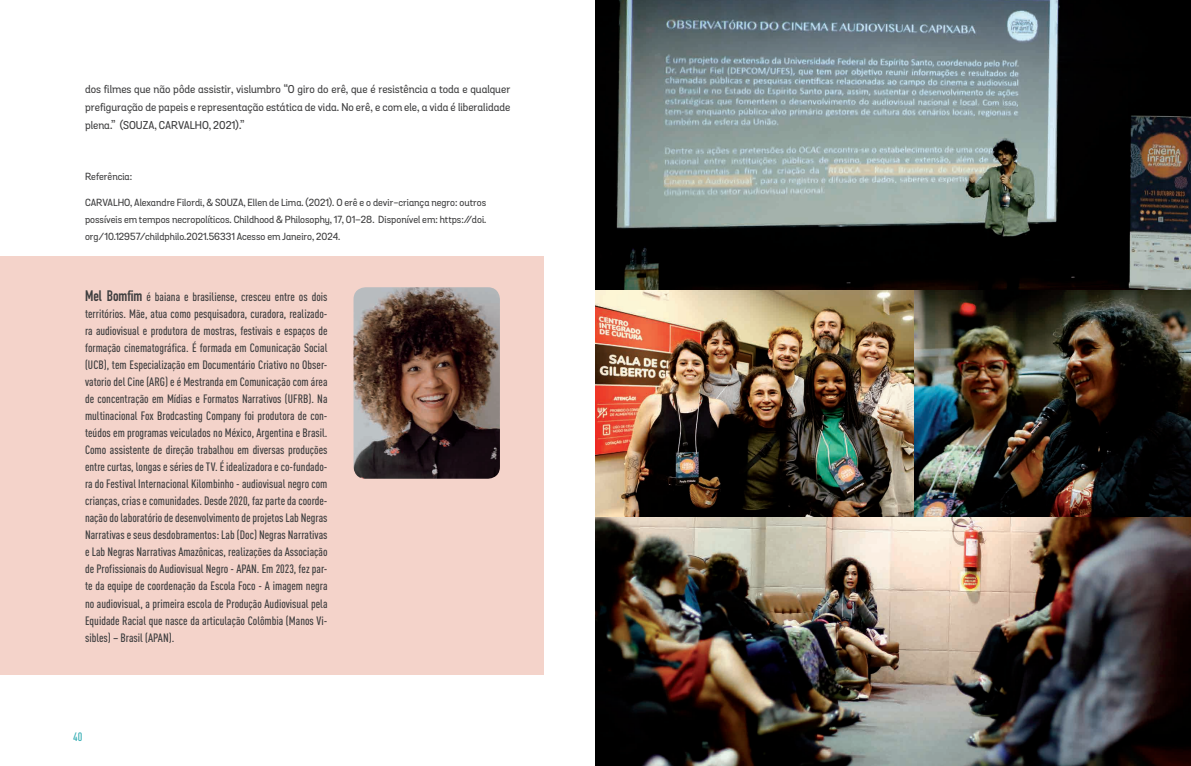
<style>
.page{position:relative;width:1191px;height:766px;background:#fff}
.page>*{position:absolute;margin:0;border:0;box-sizing:border-box;transform-origin:0 0}
.t1{font:500 12px/17px "DIN Cond";color:#3e3e3f;text-align:justify}
.t2{font:500 12px "DIN Cond";color:#36aeb4}
.t3{font:500 11px/18px "Grota Sans Alt Rounded";color:#3e3e3f;text-align:justify}
.t4{font:500 10px/17px "Grota Sans Alt Rounded";color:#3e3e3f;text-align:justify}
.s1{font-family:"DIN Condensed";font-weight:700;font-size:15px}
</style>
<div class="page">
<div style="left:0;top:257px;width:543px;height:418px;background:#f4d3ca"></div>
<img style="left:353px;top:287px;width:147px;height:191px">
<img style="left:595px;top:367px;width:596px;height:398px">
<img style="left:595px;top:0;width:596px;height:367px">
<p class="t3" style="left:85px;top:81px;width:427px">dos filmes que não pôde assistir, vislumbro “O giro do erê, que é resistência a toda e qualquer prefiguração de papeis e representação estática de vida. No erê, e com ele, a vida é liberalidade plena.” (SOUZA, CARVALHO, 2021).”</p>
<p class="t4" style="left:85px;top:169px;width:49px">Referência:</p>
<p class="t4" style="left:85px;top:194px;width:403px">CARVALHO, Alexandre Filordi, &amp; SOUZA, Ellen de Lima. (2021). O erê e o devir-criança negro: outros possíveis em tempos necropolíticos. Childhood &amp; Philosophy, 17, 01–28. Disponível em: https://doi. org/10.12957/childphilo.2021.56331 Acesso em Janeiro, 2024.</p>
<p class="t1" style="left:85px;top:288px;width:244px"><span class="s1">Mel Bomfim</span> é baiana e brasiliense, cresceu entre os dois territórios. Mãe, atua como pesquisadora, curadora, realizado&shy;ra audiovisual e produtora de mostras, festivais e espaços de formação cinematográfica. É formada em Comunicação Social (UCB), tem Especialização em Documentário Criativo no Obser&shy;vatorio del Cine (ARG) e é Mestranda em Comunicação com área de concentração em Mídias e Formatos Narrativos (UFRB). Na multinacional Fox Brodcasting Company foi produtora de con&shy;teúdos em programas veiculados no México, Argentina e Brasil.<br>Como assistente de direção trabalhou em diversas produções entre curtas, longas e séries de TV. É idealizadora e co-fundado&shy;ra do Festival Internacional Kilombinho - audiovisual negro com crianças, crias e comunidades. Desde 2020, faz parte da coorde&shy;nação do laboratório de desenvolvimento de projetos Lab Negras Narrativas e seus desdobramentos: Lab (Doc) Negras Narrativas e Lab Negras Narrativas Amazônicas, realizações da Associação de Profissionais do Audiovisual Negro - APAN. Em 2023, fez par&shy;te da equipe de coordenação da Escola Foco - A imagem negra no audiovisual, a primeira escola de Produção Audiovisual pela Equidade Racial que nasce da articulação Colômbia (Manos Vi&shy;sibles) – Brasil (APAN).</p>
<p class="t2" style="left:73px;top:728px;width:11px">40</p>
</div>
